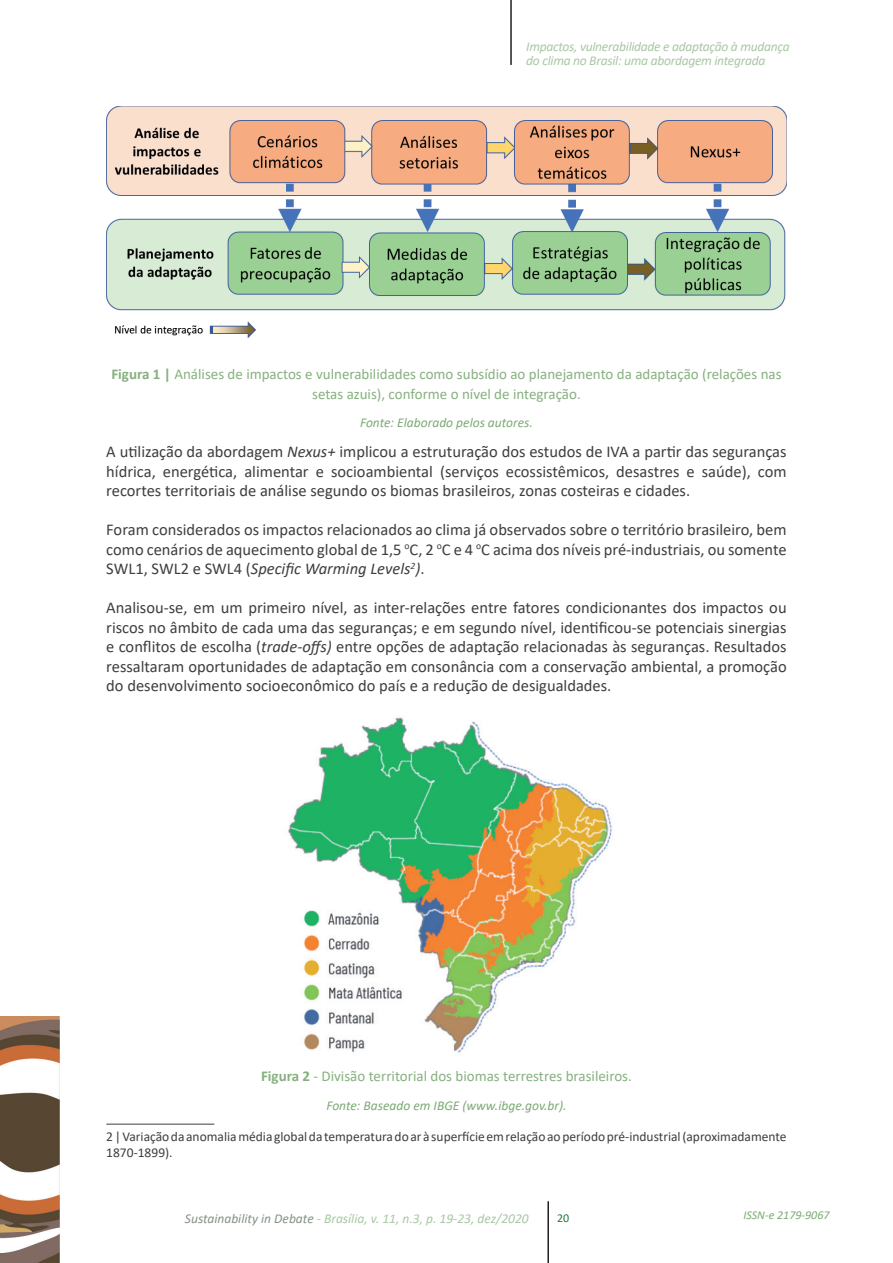
<style>
.page{position:relative;width:893px;height:1263px;background:#fff}
.page>*{position:absolute;margin:0;border:0;box-sizing:border-box;transform-origin:0 0}
.t1{font:16.5px/19.5px "Calibri";color:#3e3e3f;text-align:justify}
.t2{font:15px/19.5px "Calibri";color:#86b17f;text-align:center}
.t3{font:13.5px/15.5px "Calibri";color:#3e3e3f}
.t4{font:italic 13.5px/13.5px "Calibri";letter-spacing:-.02em;color:#a9c8a4}
.t5{font:italic 13.5px "Calibri";color:#7bab73}
.t6{font:italic 13.5px "Calibri";color:#a9c8a4}
.t7{font:italic 12px "Calibri";color:#7bab73}
.t8{font:12px "Calibri";color:#237b3d}
.s1{font-weight:700}
.s2{font-style:italic}
.s3{color:#859286}
</style>
<div class="page">
<hr style="left:510px;top:0;width:2px;height:65px;background:#231f20">
<img style="left:0;top:1016px;width:60px;height:247px">
<hr style="left:547px;top:1201px;width:2px;height:62px;background:#231f20">
<img style="left:106px;top:106px;width:681px;height:233px">
<img style="left:288px;top:717px;width:324px;height:336px">
<hr style="left:106px;top:1124px;width:108px;height:1px;background:#3e3e3f">
<p class="t4" style="left:526px;top:40px;width:265px">Impactos, vulnerabilidade e adaptação à mudança do clima no Brasil: uma abordagem integrada</p>
<p class="t2" style="left:111px;top:364px;width:672px"><span class="s1">Figura 1 |</span> Análises de impactos e vulnerabilidades como subsídio ao planejamento da adaptação (relações nas setas azuis), conforme o nível de integração.</p>
<p class="t5" style="left:360px;top:413px;width:174px">Fonte: Elaborado pelos autores.</p>
<p class="t1" style="left:106px;top:442px;width:682px">A utilização da abordagem <span class="s2">Nexus+</span> implicou a estruturação dos estudos de IVA a partir das seguranças hídrica, energética, alimentar e socioambiental (serviços ecossistêmicos, desastres e saúde), com recortes territoriais de análise segundo os biomas brasileiros, zonas costeiras e cidades.</p>
<p class="t1" style="left:106px;top:520px;width:682px">Foram considerados os impactos relacionados ao clima já observados sobre o território brasileiro, bem como cenários de aquecimento global de 1,5 <sup>o</sup>C, 2 <sup>o</sup>C e 4 <sup>o</sup>C acima dos níveis pré-industriais, ou somente SWL1, SWL2 e SWL4 (<span class="s2">Specific Warming Levels</span><sup>2</sup><span class="s2">)</span>.</p>
<p class="t1" style="left:106px;top:598px;width:682px">Analisou-se, em um primeiro nível, as inter-relações entre fatores condicionantes dos impactos ou riscos no âmbito de cada uma das seguranças; e em segundo nível, identificou-se potenciais sinergias e conflitos de escolha (<span class="s2">trade-offs)</span> entre opções de adaptação relacionadas às seguranças. Resultados ressaltaram oportunidades de adaptação em consonância com a conservação ambiental, a promoção do desenvolvimento socioeconômico do país e a redução de desigualdades.</p>
<p class="t2" style="left:261px;top:1066px;width:372px"><span class="s1">Figura 2</span> - Divisão territorial dos biomas terrestres brasileiros.</p>
<p class="t5" style="left:326px;top:1096px;width:242px">Fonte: Baseado em IBGE (www.ibge.gov.br).</p>
<p class="t3" style="left:106px;top:1128px;width:682px">2 | Variação da anomalia média global da temperatura do ar à superfície em relação ao período pré-industrial (aproximadamente<br>1870-1899).</p>
<p class="t6" style="left:185px;top:1209px;width:345px"><span class="s3">Sustainability in Debate</span> - Brasília, v. 11, n.3, p. 19-23, dez/2020</p>
<p class="t7" style="left:743px;top:1206px;width:88px">ISSN-e 2179-9067</p>
<p class="t8" style="left:557px;top:1209px;width:14px">20</p>
</div>
